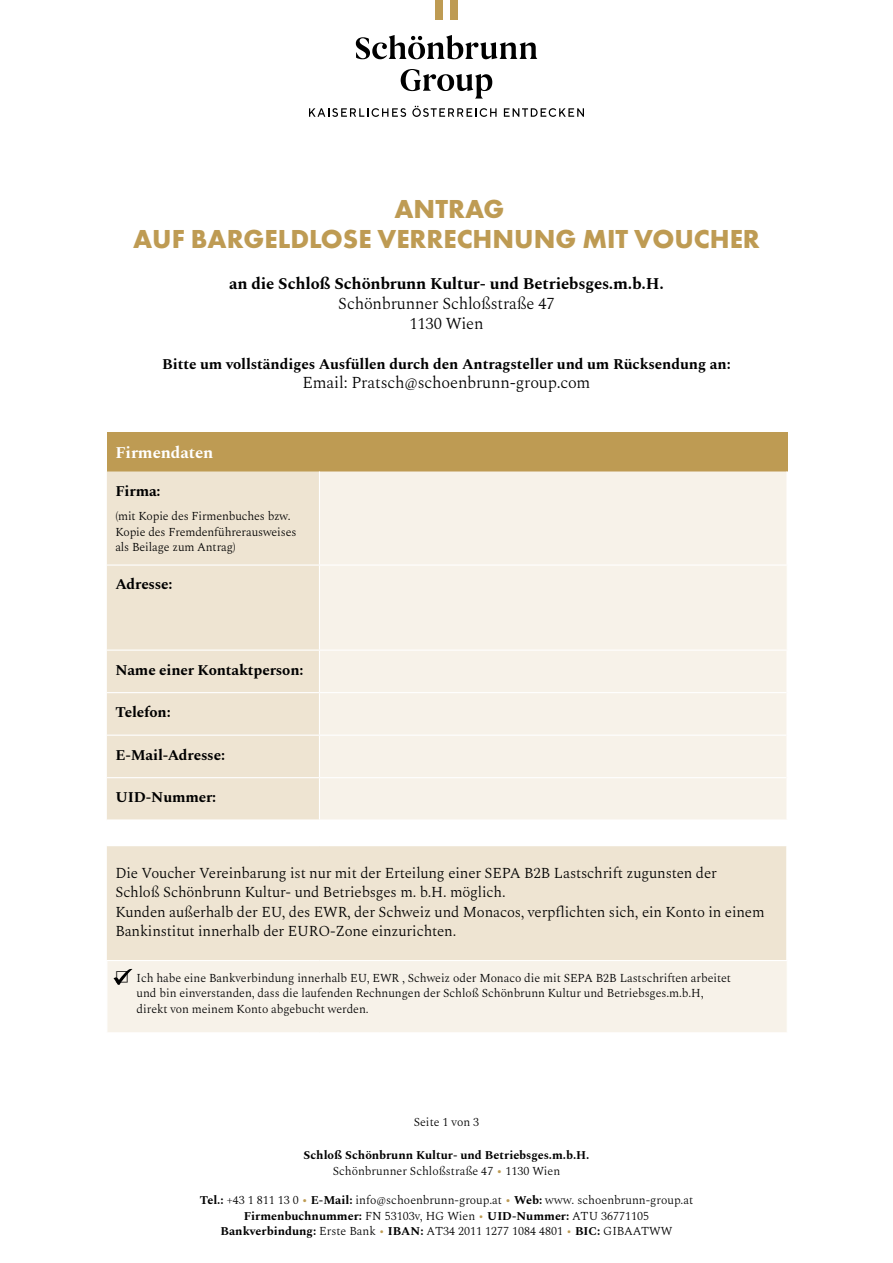
<style>
.page{position:relative;width:893px;height:1263px;background:#fff}
.page>*{position:absolute;margin:0;border:0;box-sizing:border-box;transform-origin:0 0}
.t1{font:700 27px/29.7px "Futura PT";color:#be9b53;text-align:center}
.t2{font:300 16.5px/19.8px "Spectral";letter-spacing:-.01em;color:#000;text-align:center}
.t3{font:700 16.5px "Spectral";letter-spacing:-.01em;color:#000}
.t4{font:700 16.5px "Spectral";letter-spacing:-.005em;color:#fff}
.t5{font:300 15px/19.5px "Spectral";letter-spacing:-.01em;color:#000}
.t6{font:700 15px "Spectral";letter-spacing:-.01em;color:#000}
.t7{font:300 12px/15.6px "Spectral";letter-spacing:-.005em;color:#000}
.t8{font:700 12px/15.6px "Spectral";color:#000;text-align:center}
.s1{font-size:16.5px}
.s2{font-weight:300}
.s3{color:#be9b53}
.s4{font-weight:700}
.s5{font-weight:700;color:#be9b53}
</style>
<div class="page">
<svg style="left:309px;top:108px;width:97px;height:9px"></svg>
<svg style="left:412px;top:106px;width:85px;height:11px"></svg>
<svg style="left:504px;top:108px;width:80px;height:9px"></svg>
<div style="left:435px;top:1px;width:8px;height:19px;background:#be9b53"></div>
<div style="left:450px;top:1px;width:8px;height:19px;background:#be9b53"></div>
<svg style="left:356px;top:35px;width:181px;height:24px"></svg>
<svg style="left:401px;top:69px;width:91px;height:30px"></svg>
<div style="left:107px;top:432px;width:680px;height:39px;background:#be9b53"></div>
<svg style="left:107px;top:471px;width:680px;height:561px;background:#f3ecdf"></svg>
<div style="left:107px;top:820px;width:680px;height:26px;background:#fff"></div>
<hr style="left:786px;top:846px;width:2px;height:114px;background:#fff">
<hr style="left:786px;top:471px;width:2px;height:93px;background:#fff">
<hr style="left:786px;top:651px;width:2px;height:42px;background:#fff">
<hr style="left:786px;top:693px;width:2px;height:42px;background:#fff">
<hr style="left:786px;top:735px;width:2px;height:43px;background:#fff">
<hr style="left:786px;top:778px;width:2px;height:41px;background:#fff">
<hr style="left:107px;top:819px;width:212px;height:2px;background:#fff">
<hr style="left:319px;top:819px;width:469px;height:2px;background:#fff">
<hr style="left:106px;top:960px;width:213px;height:1px;background:#fff">
<hr style="left:319px;top:960px;width:469px;height:1px;background:#fff">
<hr style="left:319px;top:471px;width:1px;height:93px;background:#fff">
<hr style="left:319px;top:566px;width:1px;height:83px;background:#fff">
<hr style="left:319px;top:651px;width:1px;height:41px;background:#fff">
<hr style="left:319px;top:693px;width:1px;height:42px;background:#fff">
<hr style="left:319px;top:736px;width:1px;height:41px;background:#fff">
<hr style="left:319px;top:778px;width:1px;height:41px;background:#fff">
<hr style="left:107px;top:564px;width:212px;height:2px;background:#fff">
<hr style="left:319px;top:564px;width:469px;height:2px;background:#fff">
<hr style="left:107px;top:649px;width:212px;height:2px;background:#fff">
<hr style="left:319px;top:649px;width:469px;height:2px;background:#fff">
<hr style="left:107px;top:692px;width:212px;height:1px;background:#fff">
<hr style="left:319px;top:692px;width:467px;height:1px;background:#fff">
<hr style="left:107px;top:735px;width:212px;height:1px;background:#fff">
<hr style="left:319px;top:735px;width:467px;height:1px;background:#fff">
<hr style="left:107px;top:777px;width:212px;height:1px;background:#fff">
<hr style="left:319px;top:777px;width:467px;height:1px;background:#fff">
<svg style="left:114px;top:969px;width:18px;height:16px"></svg>
<h1 class="t1" style="left:133px;top:194px;width:628px">ANTRAG<br>AUF BARGELDLOSE VERRECHNUNG MIT VOUCHER</h1>
<h2 class="t3" style="left:229px;top:272px;width:436px">an die Schloß Schönbrunn Kultur- und Betriebsges.m.b.H.</h2>
<h2 class="t2" style="left:338px;top:292px;width:218px">Schönbrunner Schloßstraße 47<br>1130 Wien</h2>
<p class="t6" style="left:162px;top:353px;width:570px">Bitte um vollständiges Ausfüllen durch den Antragsteller und um Rücksendung an:</p>
<h2 class="t2" style="left:303px;top:372px;width:289px">Email: Pratsch@schoenbrunn-group.com</h2>
<h2 class="t4" style="left:115px;top:441px;width:100px">Firmendaten</h2>
<p class="t6" style="left:115px;top:480px;width:47px">Firma:</p>
<p class="t7" style="left:115px;top:507px;width:183px">(mit Kopie des Firmenbuches bzw.<br>Kopie des Fremdenführerausweises als Beilage zum Antrag)</p>
<p class="t6" style="left:115px;top:574px;width:59px">Adresse:</p>
<p class="t6" style="left:115px;top:659px;width:190px">Name einer Kontaktperson:</p>
<p class="t6" style="left:115px;top:701px;width:57px">Telefon:</p>
<p class="t6" style="left:115px;top:744px;width:111px">E-Mail-Adresse:</p>
<p class="t6" style="left:115px;top:786px;width:102px">UID-Nummer:</p>
<p class="t5" style="left:115px;top:862px;width:651px">Die Voucher Vereinbarung ist nur mit der Erteilung einer SEPA B2B Lastschrift zugunsten der Schloß Schönbrunn Kultur- und Betriebsges m. b.H. möglich.<br>Kunden außerhalb der EU, des EWR, der Schweiz und Monacos, verpflichten sich, ein Konto in einem Bankinstitut innerhalb der EURO-Zone einzurichten.</p>
<p class="t7" style="left:137px;top:969px;width:596px;text-indent:-21px"><span class="s1">☐</span> Ich habe eine Bankverbindung innerhalb EU, EWR , Schweiz oder Monaco die mit SEPA B2B Lastschriften arbeitet und bin einverstanden, dass die laufenden Rechnungen der Schloß Schönbrunn Kultur und Betriebsges.m.b.H, direkt von meinem Konto abgebucht werden.</p>
<p class="t7" style="left:414px;top:1113px;width:67px">Seite 1 von 3</p>
<p class="t8" style="left:303px;top:1146px;width:287px">Schloß Schönbrunn Kultur- und Betriebsges.m.b.H.<br><span class="s2">Schönbrunner Schloßstraße 47</span> <span class="s3">•</span> <span class="s2">1130 Wien</span></p>
<p class="t7" style="left:200px;top:1191px;width:495px;text-align:center"><span class="s4">Tel.:</span> +43 1 811 13 0 <span class="s5">•</span> <span class="s4">E-Mail:</span> info@schoenbrunn-group.at <span class="s5">•</span> <span class="s4">Web:</span> www. schoenbrunn-group.at<br><span class="s4">Firmenbuchnummer:</span> FN 53103v, HG Wien <span class="s3">•</span> <span class="s4">UID-Nummer:</span> ATU 36771105<br><span class="s4">Bankverbindung:</span> Erste Bank <span class="s3">•</span> <span class="s4">IBAN:</span> AT34 2011 1277 1084 4801 <span class="s3">•</span> <span class="s4">BIC:</span> GIBAATWW</p>
</div>
